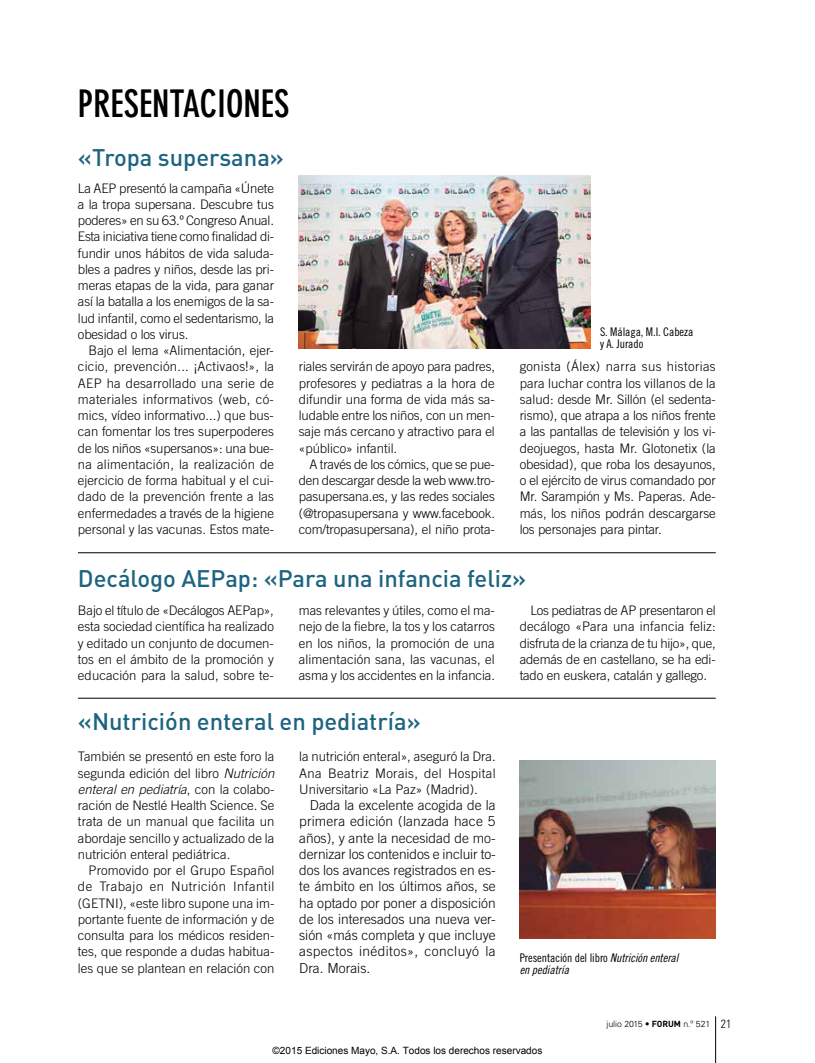
<style>
.page{position:relative;width:815px;height:1063px;background:#fff}
.page>*{position:absolute;margin:0;border:0;box-sizing:border-box;transform-origin:0 0}
.t1{font:700 condensed 37.5px "DIN Neuzeit Grotesk Std";color:#000}
.t2{font:500 23.75px "DIN Pro";color:#1d6481}
.t3{font:300 13.75px/16.2px "Trade Gothic LT Std";letter-spacing:.025em;color:#000;text-align:justify}
.t4{font:300 13.12px/16.2px "Trade Gothic LT Std";color:#000;text-align:justify}
.t5{font:11.88px/12.5px "Trade Gothic LT Std Cn 18";letter-spacing:-.005em;color:#000}
.t6{font:11.88px "Trade Gothic LT Std Cn 18 Obl";letter-spacing:-.005em;color:#000}
.t7{font:10px "Arial";color:#000}
.t8{font:300 8.75px "Univers LT Std";color:#000}
.s1{font-style:italic}
.s2{font-family:"Trade Gothic LT Std Cn 18 Obl"}
.s3{font-family:"DIN Pro";font-weight:700}
.s4{font-stretch:condensed;font-size:11.88px}
</style>
<div class="page">
<hr style="left:715px;top:1016px;width:1px;height:47px;background:#000">
<img style="left:299px;top:176px;width:292px;height:173px">
<img style="left:520px;top:761px;width:196px;height:178px">
<hr style="left:78px;top:553px;width:638px;height:1px;background:#000">
<hr style="left:78px;top:698px;width:638px;height:1px;background:#000">
<h1 class="t1" style="left:78px;top:82px;width:213px">PRESENTACIONES</h1>
<h2 class="t2" style="left:78px;top:142px;width:208px">«Tropa supersana»</h2>
<p class="t4" style="left:78px;top:180px;width:198px">La AEP presentó la campaña «Únete a la tropa supersana. Descubre tus poderes» en su 63.º Congreso Anual.<br>Esta iniciativa tiene como finalidad di&shy;fundir unos hábitos de vida saluda&shy;bles a padres y niños, desde las pri&shy;meras etapas de la vida, para ganar así la batalla a los enemigos de la sa&shy;lud infantil, como el sedentarismo, la obesidad o los virus.</p>
<p class="t4" style="left:78px;top:342px;width:198px;text-indent:11px">Bajo el lema «Alimentación, ejer&shy;cicio, prevención... ¡Activaos!», la AEP ha desarrollado una serie de materiales informativos (web, có&shy;mics, vídeo informativo...) que bus&shy;can fomentar los tres superpoderes de los niños «supersanos»: una bue&shy;na alimentación, la realización de ejercicio de forma habitual y el cui&shy;dado de la prevención frente a las enfermedades a través de la higiene personal y las vacunas. Estos mate-</p>
<p class="t4" style="left:299px;top:358px;width:198px">riales servirán de apoyo para padres, profesores y pediatras a la hora de difundir una forma de vida más sa&shy;ludable entre los niños, con un men&shy;saje más cercano y atractivo para el «público» infantil.</p>
<p class="t4" style="left:299px;top:456px;width:198px;text-indent:11px">A través de los cómics, que se pue&shy;den descargar desde la web www.tro&shy;pasupersana.es, y las redes sociales (@tropasupersana y www.facebook. com/tropasupersana), el niño prota-</p>
<p class="t5" style="left:600px;top:325px;width:95px">S. Málaga, M.I. Cabeza y A. Jurado</p>
<p class="t4" style="left:520px;top:358px;width:198px">gonista (Álex) narra sus historias para luchar contra los villanos de la salud: desde Mr. Sillón (el sedenta&shy;rismo), que atrapa a los niños frente a las pantallas de televisión y los vi&shy;deojuegos, hasta Mr. Glotonetix (la obesidad), que roba los desayunos, o el ejército de virus comandado por Mr. Sarampión y Ms. Paperas. Ade&shy;más, los niños podrán descargarse los personajes para pintar.</p>
<h2 class="t2" style="left:78px;top:563px;width:450px">Decálogo AEPap: «Para una infancia feliz»</h2>
<p class="t4" style="left:78px;top:602px;width:198px">Bajo el título de «Decálogos AEPap», esta sociedad científica ha realizado y editado un conjunto de documen&shy;tos en el ámbito de la promoción y educación para la salud, sobre te-</p>
<p class="t4" style="left:299px;top:602px;width:198px">mas relevantes y útiles, como el ma&shy;nejo de la fiebre, la tos y los catarros en los niños, la promoción de una alimentación sana, las vacunas, el asma y los accidentes en la infancia.</p>
<p class="t4" style="left:520px;top:602px;width:198px;text-indent:11px">Los pediatras de AP presentaron el decálogo «Para una infancia feliz: disfruta de la crianza de tu hijo», que, además de en castellano, se ha edi&shy;tado en euskera, catalán y gallego.</p>
<h2 class="t2" style="left:78px;top:706px;width:344px">«Nutrición enteral en pediatría»</h2>
<p class="t4" style="left:78px;top:748px;width:198px">También se presentó en este foro la segunda edición del libro <span class="s1">Nutrición enteral en pediatría</span>, con la colabo&shy;ración de Nestlé Health Science. Se trata de un manual que facilita un abordaje sencillo y actualizado de la nutrición enteral pediátrica.</p>
<p class="t4" style="left:78px;top:862px;width:198px;text-indent:11px">Promovido por el Grupo Español de Trabajo en Nutrición Infantil (GETNI), «este libro supone una im&shy;portante fuente de información y de consulta para los médicos residen&shy;tes, que responde a dudas habitua&shy;les que se plantean en relación con</p>
<p class="t4" style="left:299px;top:748px;width:198px">la nutrición enteral», aseguró la Dra.<br>Ana Beatriz Morais, del Hospital Universitario «La Paz» (Madrid).</p>
<p class="t3" style="left:299px;top:797px;width:198px;text-indent:11px">Dada la excelente acogida de la primera edición (lanzada hace 5 años), y ante la necesidad de mo&shy;dernizar los contenidos e incluir to&shy;dos los avances registrados en es&shy;te ámbito en los últimos años, se ha optado por poner a disposición de los interesados una nueva ver&shy;sión «más completa y que incluye aspectos inéditos», concluyó la Dra. Morais.</p>
<p class="t5" style="left:520px;top:951px;width:160px">Presentación del libro <span class="s2">Nutrición enteral</span></p>
<p class="t6" style="left:520px;top:963px;width:51px">en pediatría</p>
<p class="t8" style="left:606px;top:1018px;width:126px">julio 2015 • <span class="s3">FORUM</span> n.º 521 <span class="s4">21</span></p>
<p class="t7" style="left:273px;top:1044px;width:271px">©2015 Ediciones Mayo, S.A. Todos los derechos reservados</p>
</div>
